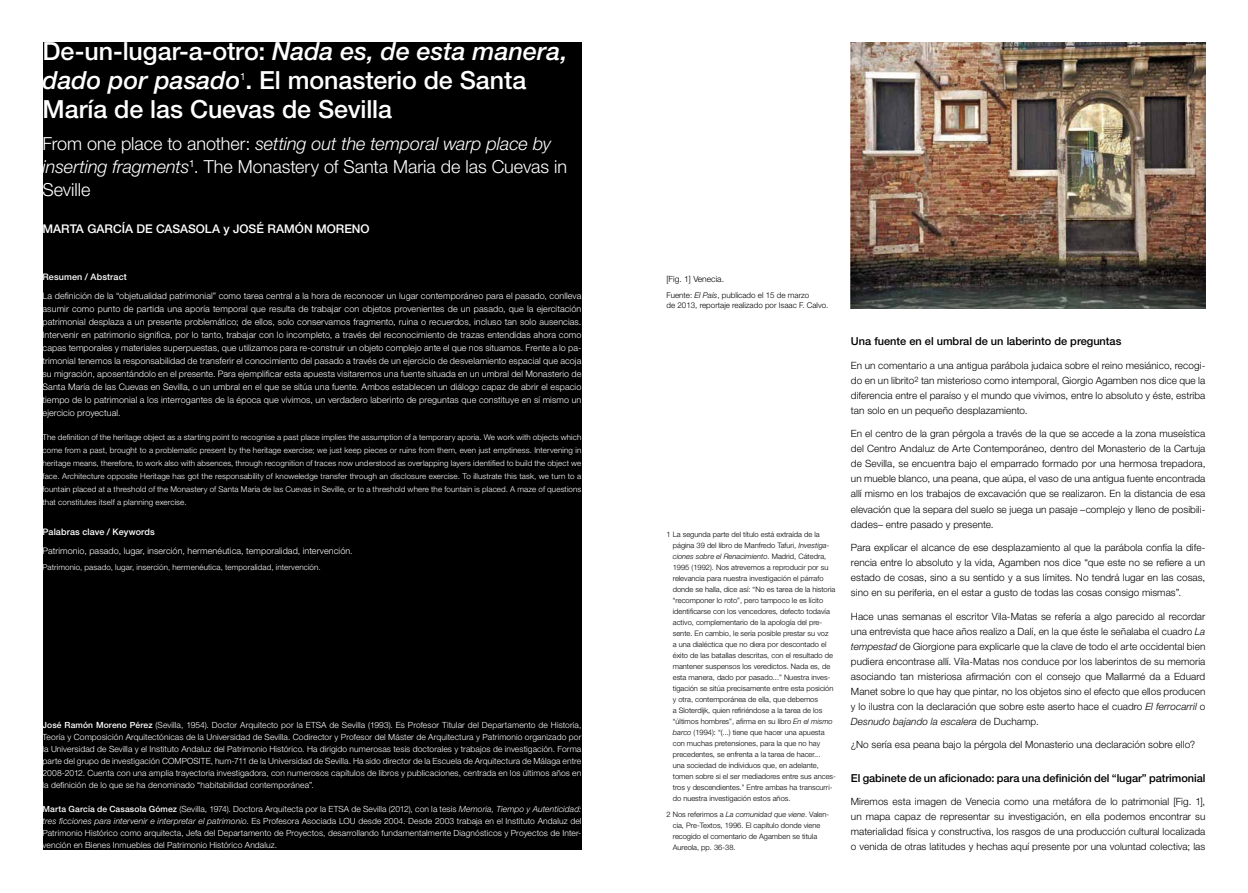
<style>
.page{position:relative;width:1248px;height:893px;background:#fff}
.page>*{position:absolute;margin:0;border:0;box-sizing:border-box;transform-origin:0 0}
.t1{font:500 25px/29px "Helvetica Neue LT Std";letter-spacing:-.005em;color:#fff}
.t2{font:300 18px/23px "Helvetica Neue LT Std";letter-spacing:-.005em;color:#fff}
.t3{font:500 12px "Helvetica Neue LT Std";color:#fff}
.t4{font:500 11px "Helvetica Neue LT Std";letter-spacing:-.005em;color:#000}
.t5{font:300 10px/15px "Helvetica Neue LT Std";letter-spacing:.005em;color:#000;text-align:justify}
.t6{font:9.9px "Helvetica Neue LT Std";color:#fff}
.t7{font:300 9px/13px "Helvetica Neue LT Std";letter-spacing:.01em;color:#fff;text-align:justify}
.t8{font:500 9px "Helvetica Neue LT Std";letter-spacing:.01em;color:#fff}
.t9{font:300 8.5px/12px "Helvetica Neue LT Std";letter-spacing:.015em;color:#fff;text-align:justify}
.t10{font:300 8.5px "Helvetica Neue LT Std";color:#000}
.t11{font:300 8px/13px "Helvetica Neue LT Std";letter-spacing:.015em;color:#fff;text-align:justify}
.t12{font:300 8px/10px "Helvetica Neue LT Std";color:#000}
.t13{font:300 7.5px/11px "Helvetica Neue LT Std";color:#000}
.s1{font-style:italic}
.s2{font-weight:500}
</style>
<div class="page">
<div style="left:43px;top:43px;width:538px;height:807px;background:#000"></div>
<img style="left:850px;top:43px;width:355px;height:265px">
<h1 class="t1" style="left:43px;top:37px;width:526px">De-un-lugar-a-otro: <span class="s1">Nada es, de esta manera, dado por pasado</span> . El monasterio de Santa</h1>
<p class="t6" style="left:240px;top:70px;width:7px">1</p>
<h1 class="t1" style="left:43px;top:95px;width:351px">María de las Cuevas de Sevilla</h1>
<h2 class="t2" style="left:43px;top:132px;width:526px">From one place to another: <span class="s1">setting out the temporal warp place by inserting fragments</span><sup>1</sup>. The Monastery of Santa Maria de las Cuevas in<br>Seville</h2>
<p class="t3" style="left:43px;top:222px;width:328px">Marta García de Casasola y José Ramón Moreno</p>
<p class="t8" style="left:43px;top:271px;width:86px">Resumen / Abstract</p>
<p class="t7" style="left:43px;top:289px;width:540px">La definición de la “objetualidad patrimonial” como tarea central a la hora de reconocer un lugar contemporáneo para el pasado, conlleva asumir como punto de partida una aporía temporal que resulta de trabajar con objetos provenientes de un pasado, que la ejercitación patrimonial desplaza a un presente problemático; de ellos, solo conservamos fragmento, ruina o recuerdos, incluso tan solo ausencias.<br>Intervenir en patrimonio significa, por lo tanto, trabajar con lo incompleto, a través del reconocimiento de trazas entendidas ahora como capas temporales y materiales superpuestas, que utilizamos para re-construir un objeto complejo ante el que nos situamos. Frente a lo pa&shy;trimonial tenemos la responsabilidad de transferir el conocimiento del pasado a través de un ejercicio de desvelamiento espacial que acoja su migración, aposentándolo en el presente. Para ejemplificar esta apuesta visitaremos una fuente situada en un umbral del Monasterio de Santa María de las Cuevas en Sevilla, o un umbral en el que se sitúa una fuente. Ambos establecen un diálogo capaz de abrir el espacio tiempo de lo patrimonial a los interrogantes de la época que vivimos, un verdadero laberinto de preguntas que constituye en sí mismo un ejercicio proyectual.</p>
<p class="t11" style="left:43px;top:431px;width:540px">The definition of the heritage object as a starting point to recognise a past place implies the assumption of a temporary aporia. We work with objects which come from a past, brought to a problematic present by the heritage exercise; we just keep pieces or ruins from them, even just emptiness. Intervening in heritage means, therefore, to work also with absences, through recognition of traces now understood as overlapping layers identified to build the object we face. Architecture opposite Heritage has got the responsability of knoweledge transfer through an disclosure exercise. To illustrate this task, we turn to a fountain placed at a threshold of the Monastery of Santa Maria de las Cuevas in Seville, or to a threshold where the fountain is placed. A maze of questions that constitutes itself a planning exercise.</p>
<p class="t8" style="left:43px;top:527px;width:114px">Palabras clave / Keywords</p>
<p class="t7" style="left:43px;top:544px;width:312px">Patrimonio, pasado, lugar, inserción, hermenéutica, temporalidad, intervención.</p>
<p class="t11" style="left:43px;top:560px;width:279px">Patrimonio, pasado, lugar, inserción, hermenéutica, temporalidad, intervención.</p>
<p class="t9" style="left:43px;top:719px;width:540px"><span class="s2">José Ramón Moreno Pérez</span> (Sevilla, 1954). Doctor Arquitecto por la ETSA de Sevilla (1993). Es Profesor Titular del Departamento de Historia, Teoría y Composición Arquitectónicas de la Universidad de Sevilla. Codirector y Profesor del Máster de Arquitectura y Patrimonio organizado por la Universidad de Sevilla y el Instituto Andaluz del Patrimonio Histórico. Ha dirigido numerosas tesis doctorales y trabajos de investigación. Forma parte del grupo de investigación COMPOSITE, hum-711 de la Universidad de Sevilla. Ha sido director de la Escuela de Arquitectura de Málaga entre 2008-2012. Cuenta con una amplia trayectoria investigadora, con numerosos capítulos de libros y publicaciones, centrada en los últimos años en la definición de lo que se ha denominado “habitabilidad contemporánea”.</p>
<p class="t9" style="left:43px;top:803px;width:540px"><span class="s2">Marta García de Casasola Gómez</span> (Sevilla, 1974). Doctora Arquitecta por la ETSA de Sevilla (2012), con la tesis <span class="s1">Memoria, Tiempo y Autenticidad: tres ficciones para intervenir e interpretar el patrimonio</span>. Es Profesora Asociada LOU desde 2004. Desde 2003 trabaja en el Instituto Andaluz del Patrimonio Histórico como arquitecta, Jefa del Departamento de Proyectos, desarrollando fundamentalmente Diagnósticos y Proyectos de Inter&shy;vención en Bienes Inmuebles del Patrimonio Histórico Andaluz.</p>
<p class="t10" style="left:666px;top:274px;width:59px">[Fig. 1] Venecia.</p>
<p class="t12" style="left:666px;top:290px;width:163px">Fuente: <span class="s1">El País</span>, publicado el 15 de marzo<br>de 2013, reportaje realizado por Isaac F. Calvo.</p>
<p class="t13" style="left:672px;top:528px;width:165px;text-indent:-6px">1 La segunda parte del título está extraída de la página 39 del libro de Manfredo Tafuri, <span class="s1">Investiga&shy;ciones sobre el Renacimiento</span>. Madrid, Cátedra, 1995 (1992). Nos atrevemos a reproducir por su relevancia para nuestra investigación el párrafo donde se halla, dice así: “No es tarea de la historia “recomponer lo roto”, pero tampoco le es lícito identificarse con los vencedores, defecto todavía activo, complementario de la apología del pre&shy;sente. En cambio, le sería posible prestar su voz<br>a una dialéctica que no diera por descontado el éxito de las batallas descritas, con el resultado de mantener suspensos los veredictos. Nada es, de esta manera, dado por pasado...” Nuestra inves&shy;tigación se sitúa precisamente entre esta posición y otra, contemporánea de ella, que debemos<br>a Sloterdijk, quien refiriéndose a la tarea de los “últimos hombres”, afirma en su libro <span class="s1">En el mismo barco</span> (1994): “(...) tiene que hacer una apuesta con muchas pretensiones, para la que no hay precedentes, se enfrenta a la tarea de hacer...<br>una sociedad de individuos que, en adelante, tomen sobre si el ser mediadores entre sus ances&shy;tros y descendientes.” Entre ambas ha transcurri&shy;do nuestra investigación estos años.</p>
<p class="t13" style="left:672px;top:809px;width:158px;text-indent:-6px">2 Nos referimos a <span class="s1">La comunidad que viene</span>. Valen&shy;cia, Pre-Textos, 1996. El capítulo donde viene recogido el comentario de Agamben se titula Aureola, pp. 36-38.</p>
<p class="t4" style="left:850px;top:335px;width:272px">Una fuente en el umbral de un laberinto de preguntas</p>
<p class="t5" style="left:850px;top:357px;width:356px">En un comentario a una antigua parábola judaica sobre el reino mesiánico, recogi&shy;do en un librito<sup>2</sup> tan misterioso como intemporal, Giorgio Agamben nos dice que la diferencia entre el paraíso y el mundo que vivimos, entre lo absoluto y éste, estriba tan solo en un pequeño desplazamiento.</p>
<p class="t5" style="left:850px;top:426px;width:356px">En el centro de la gran pérgola a través de la que se accede a la zona museística del Centro Andaluz de Arte Contemporáneo, dentro del Monasterio de la Cartuja de Sevilla, se encuentra bajo el emparrado formado por una hermosa trepadora, un mueble blanco, una peana, que aúpa, el vaso de una antigua fuente encontrada allí mismo en los trabajos de excavación que se realizaron. En la distancia de esa elevación que la separa del suelo se juega un pasaje –complejo y lleno de posibili&shy;dades– entre pasado y presente.</p>
<p class="t5" style="left:850px;top:540px;width:356px">Para explicar el alcance de ese desplazamiento al que la parábola confía la dife&shy;rencia entre lo absoluto y la vida, Agamben nos dice “que este no se refiere a un estado de cosas, sino a su sentido y a sus límites. No tendrá lugar en las cosas, sino en su periferia, en el estar a gusto de todas las cosas consigo mismas”.</p>
<p class="t5" style="left:850px;top:608px;width:356px">Hace unas semanas el escritor Vila-Matas se refería a algo parecido al recordar una entrevista que hace años realizo a Dalí, en la que éste le señalaba el cuadro <span class="s1">La tempestad</span> de Giorgione para explicarle que la clave de todo el arte occidental bien pudiera encontrase allí. Vila-Matas nos conduce por los laberintos de su memoria asociando tan misteriosa afirmación con el consejo que Mallarmé da a Eduard Manet sobre lo que hay que pintar, no los objetos sino el efecto que ellos producen y lo ilustra con la declaración que sobre este aserto hace el cuadro <span class="s1">El ferrocarril</span> o <span class="s1">Desnudo bajando la escalera</span> de Duchamp.</p>
<p class="t5" style="left:850px;top:737px;width:346px">¿No sería esa peana bajo la pérgola del Monasterio una declaración sobre ello?</p>
<p class="t4" style="left:850px;top:771px;width:356px">El gabinete de un aficionado: para una definición del “lugar” patrimonial</p>
<p class="t5" style="left:850px;top:794px;width:356px">Miremos esta imagen de Venecia como una metáfora de lo patrimonial [Fig. 1], un mapa capaz de representar su investigación, en ella podemos encontrar su materialidad física y constructiva, los rasgos de una producción cultural localizada o venida de otras latitudes y hechas aquí presente por una voluntad colectiva; las</p>
</div>
